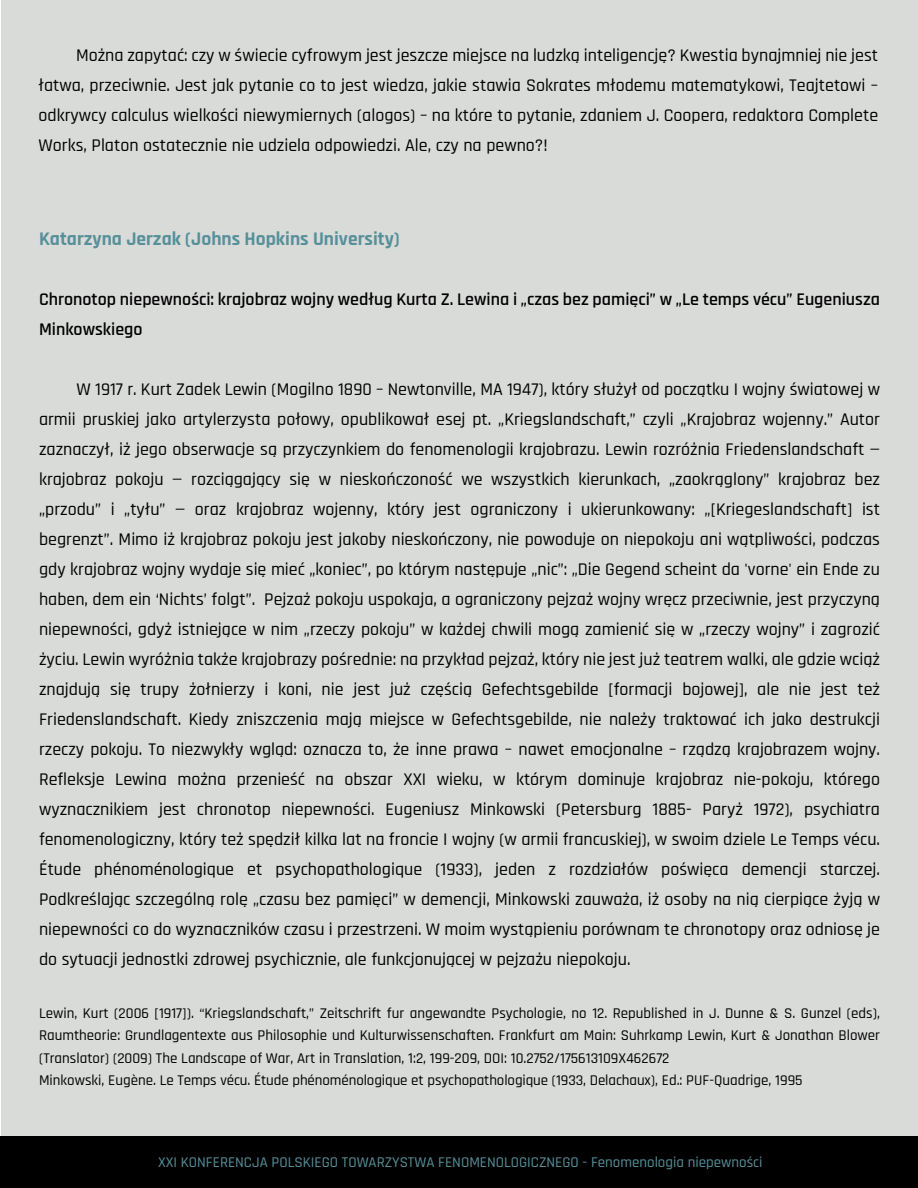
<style>
.page{position:relative;width:918px;height:1188px;background:#fff}
.page>*{position:absolute;margin:0;border:0;box-sizing:border-box;transform-origin:0 0}
.t1{font:700 19.5px "Rajdhani";color:#57909a}
.t2{font:500 18px/30px "Rajdhani";color:#000;text-align:justify}
.t3{font:600 18px/30px "Rajdhani";color:#000}
.t4{font:500 15px/22.5px "Rajdhani";color:#000}
.t5{font:500 15px "Rajdhani";color:#57909a}
</style>
<div class="page">
<div style="left:1px;top:0;width:917px;height:1188px;background:#d9dbd9"></div>
<div style="left:0;top:1137px;width:918px;height:51px;background:#000"></div>
<p class="t2" style="left:39px;top:40px;width:841px;text-indent:37px">Można zapytać: czy w świecie cyfrowym jest jeszcze miejsce na ludzką inteligencję? Kwestia bynajmniej nie jest łatwa, przeciwnie. Jest jak pytanie co to jest wiedza, jakie stawia Sokrates młodemu matematykowi, Teajtetowi – odkrywcy calculus wielkości niewymiernych (alogos) – na które to pytanie, zdaniem J. Coopera, redaktora Complete Works, Platon ostatecznie nie udziela odpowiedzi. Ale, czy na pewno?!</p>
<p class="t1" style="left:39px;top:227px;width:362px">Katarzyna Jerzak (Johns Hopkins University)</p>
<p class="t3" style="left:39px;top:285px;width:843px">Chronotop niepewności: krajobraz wojny według Kurta Z. Lewina i „czas bez pamięci” w „Le temps vécu” Eugeniusza<br>Minkowskiego</p>
<p class="t2" style="left:39px;top:375px;width:843px;text-indent:37px">W 1917 r. Kurt Zadek Lewin (Mogilno 1890 – Newtonville, MA 1947), który służył od początku I wojny światowej w armii pruskiej jako artylerzysta połowy, opublikował esej pt. „Kriegslandschaft,” czyli „Krajobraz wojenny.” Autor zaznaczył, iż jego obserwacje są przyczynkiem do fenomenologii krajobrazu. Lewin rozróżnia Friedenslandschaft — krajobraz pokoju — rozciągający się w nieskończoność we wszystkich kierunkach, „zaokrąglony” krajobraz bez „przodu” i „tyłu” — oraz krajobraz wojenny, który jest ograniczony i ukierunkowany: „[Kriegeslandschaft] ist begrenzt”. Mimo iż krajobraz pokoju jest jakoby nieskończony, nie powoduje on niepokoju ani wątpliwości, podczas gdy krajobraz wojny wydaje się mieć „koniec”, po którym następuje „nic”: „Die Gegend scheint da 'vorne' ein Ende zu haben, dem ein ‘Nichts’ folgt”. Pejzaż pokoju uspokaja, a ograniczony pejzaż wojny wręcz przeciwnie, jest przyczyną niepewności, gdyż istniejące w nim „rzeczy pokoju” w każdej chwili mogą zamienić się w „rzeczy wojny” i zagrozić życiu. Lewin wyróżnia także krajobrazy pośrednie: na przykład pejzaż, który nie jest już teatrem walki, ale gdzie wciąż znajdują się trupy żołnierzy i koni, nie jest już częścią Gefechtsgebilde [formacji bojowej], ale nie jest też Friedenslandschaft. Kiedy zniszczenia mają miejsce w Gefechtsgebilde, nie należy traktować ich jako destrukcji rzeczy pokoju. To niezwykły wgląd: oznacza to, że inne prawa – nawet emocjonalne – rządzą krajobrazem wojny.<br>Refleksje Lewina można przenieść na obszar XXI wieku, w którym dominuje krajobraz nie-pokoju, którego wyznacznikiem jest chronotop niepewności. Eugeniusz Minkowski (Petersburg 1885- Paryż 1972), psychiatra fenomenologiczny, który też spędził kilka lat na froncie I wojny (w armii francuskiej), w swoim dziele Le Temps vécu.<br>Étude phénoménologique et psychopathologique (1933), jeden z rozdziałów poświęca demencji starczej.<br>Podkreślając szczególną rolę „czasu bez pamięci” w demencji, Minkowski zauważa, iż osoby na nią cierpiące żyją w niepewności co do wyznaczników czasu i przestrzeni. W moim wystąpieniu porównam te chronotopy oraz odniosę je do sytuacji jednostki zdrowej psychicznie, ale funkcjonującej w pejzażu niepokoju.</p>
<p class="t4" style="left:39px;top:1002px;width:843px">Lewin, Kurt (2006 [1917]). “Kriegslandschaft,” Zeitschrift fur angewandte Psychologie, no 12. Republished in J. Dunne &amp; S. Gunzel (eds), Raumtheorie: Grundlagentexte aus Philosophie und Kulturwissenschaften. Frankfurt am Main: Suhrkamp Lewin, Kurt &amp; Jonathan Blower (Translator) (2009) The Landscape of War, Art in Translation, 1:2, 199-209, DOI: 10.2752/175613109X462672<br>Minkowski, Eugène. Le Temps vécu. Étude phénoménologique et psychopathologique (1933, Delachaux), Ed.: PUF-Quadrige, 1995</p>
<p class="t5" style="left:158px;top:1153px;width:606px">XXI KONFERENCJA POLSKIEGO TOWARZYSTWA FENOMENOLOGICZNEGO - Fenomenologia niepewności</p>
</div>
